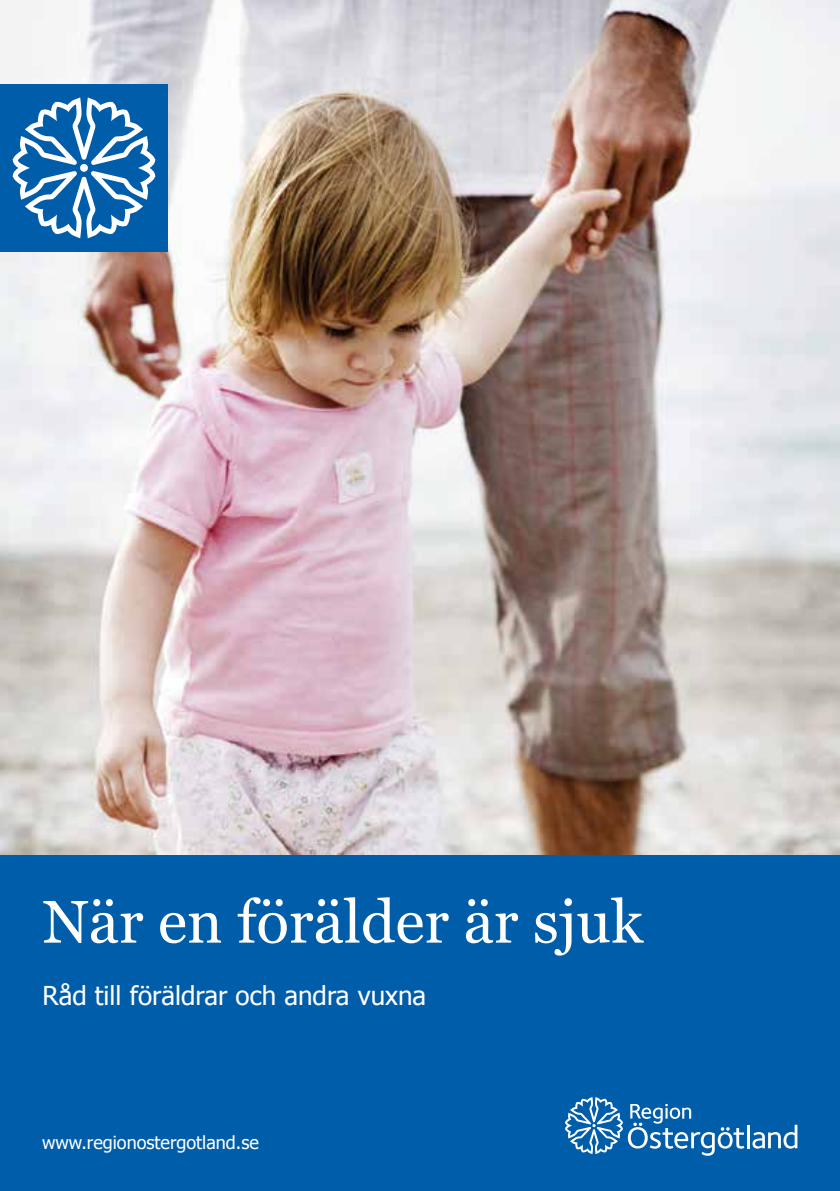
<style>
.page{position:relative;width:840px;height:1191px;background:#fff}
.page>*{position:absolute;margin:0;border:0;box-sizing:border-box;transform-origin:0 0}
.t1{font:60px "Georgia";color:#fff}
.t2{font:26px "Tahoma";color:#fff}
.t3{font:18px "Tahoma";color:#fff}
</style>
<div class="page">
<img style="left:0;top:0;width:839px;height:855px">
<div style="left:0;top:84px;width:168px;height:168px;background:#005da9"></div>
<svg style="left:13px;top:97px;width:142px;height:141px"></svg>
<div style="left:0;top:855px;width:839px;height:336px;background:#005da9"></div>
<svg style="left:565px;top:1097px;width:179px;height:58px"></svg>
<hr style="left:746px;top:1124px;width:3px;height:24px;background:#fff">
<svg style="left:752px;top:1124px;width:45px;height:24px"></svg>
<h1 class="t1" style="left:43px;top:885px;width:601px">När en förälder är sjuk</h1>
<p class="t2" style="left:43px;top:978px;width:385px">Råd till föräldrar och andra vuxna</p>
<p class="t3" style="left:42px;top:1130px;width:218px">www.regionostergotland.se</p>
</div>
